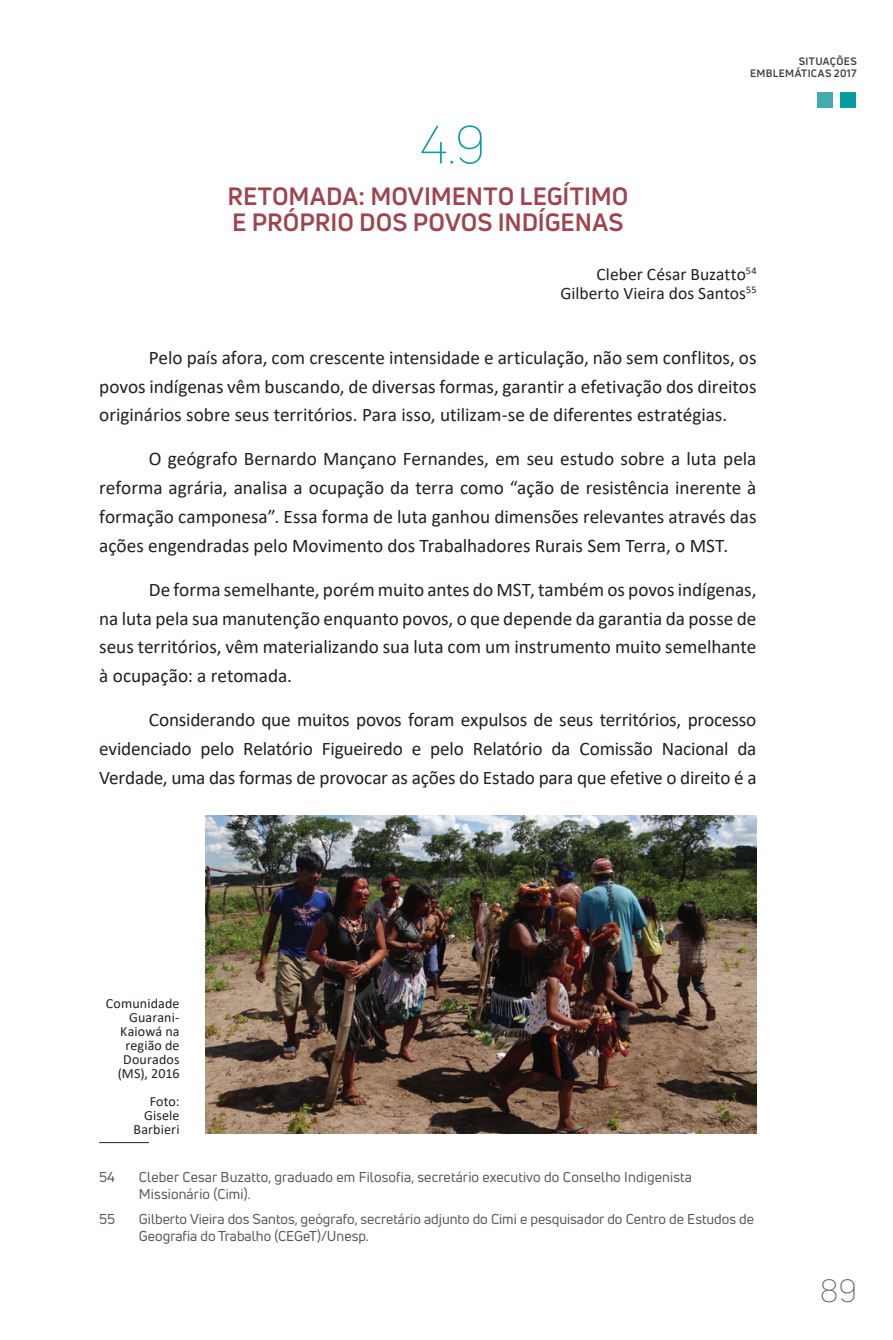
<style>
.page{position:relative;width:893px;height:1340px;background:#fff}
.page>*{position:absolute;margin:0;border:0;box-sizing:border-box;transform-origin:0 0}
.t1{font:300 52.5px "Uni Neue";color:#079d9e}
.t2{font:300 31.5px "Uni Neue";color:#57585a}
.t3{font:700 24.5px/26.4px "Uni Neue";color:#9f444e}
.t4{font:19.25px/28.9px "Calibri";letter-spacing:-.005em;color:#231f20;text-align:justify}
.t5{font:17.5px "Calibri";color:#231f20}
.t6{font:14px/16.8px "Uni Neue";color:#57585a}
.t7{font:14px/14px "Calibri";letter-spacing:.01em;color:#231f20;text-align:right}
.t8{font:700 10.5px/12.1px "Uni Neue";letter-spacing:.03em;color:#3e3e3f;text-align:right}
</style>
<div class="page">
<hr style="left:99px;top:1142px;width:50px;height:1px;background:#231f20">
<img style="left:206px;top:816px;width:550px;height:317px">
<div style="left:817px;top:93px;width:16px;height:15px;background:#43abad"></div>
<div style="left:840px;top:93px;width:16px;height:15px;background:#079d9e"></div>
<p class="t8" style="left:750px;top:55px;width:108px">SITUAÇÕES<br>EMBLEMÁTICAS 2017</p>
<p class="t1" style="left:420px;top:113px;width:67px">4.9</p>
<p class="t3" style="left:227px;top:182px;width:403px">RETOMADA: MOVIMENTO LEGÍTIMO<br>E PRÓPRIO DOS POVOS INDÍGENAS</p>
<p class="t5" style="left:596px;top:262px;width:162px">Cleber César Buzatto<sup>54</sup></p>
<p class="t5" style="left:560px;top:281px;width:198px">Gilberto Vieira dos Santos<sup>55</sup></p>
<p class="t4" style="left:99px;top:342px;width:659px;text-indent:50px">Pelo país afora, com crescente intensidade e articulação, não sem conflitos, os povos indígenas vêm buscando, de diversas formas, garantir a efetivação dos direitos originários sobre seus territórios. Para isso, utilizam-se de diferentes estratégias.</p>
<p class="t4" style="left:99px;top:444px;width:659px;text-indent:50px">O geógrafo Bernardo Mançano Fernandes, em seu estudo sobre a luta pela reforma agrária, analisa a ocupação da terra como “ação de resistência inerente à formação camponesa”. Essa forma de luta ganhou dimensões relevantes através das ações engendradas pelo Movimento dos Trabalhadores Rurais Sem Terra, o MST.</p>
<p class="t4" style="left:99px;top:574px;width:659px;text-indent:50px">De forma semelhante, porém muito antes do MST, também os povos indígenas, na luta pela sua manutenção enquanto povos, o que depende da garantia da posse de seus territórios, vêm materializando sua luta com um instrumento muito semelhante à ocupação: a retomada.</p>
<p class="t4" style="left:99px;top:704px;width:659px;text-indent:50px">Considerando que muitos povos foram expulsos de seus territórios, processo evidenciado pelo Relatório Figueiredo e pelo Relatório da Comissão Nacional da Verdade, uma das formas de provocar as ações do Estado para que efetive o direito é a</p>
<p class="t7" style="left:106px;top:995px;width:75px">Comunidade<br>Guarani-<br>Kaiowá na região de<br>Dourados (MS), 2016</p>
<p class="t7" style="left:150px;top:1093px;width:31px">Foto:</p>
<p class="t7" style="left:134px;top:1107px;width:48px">Gisele<br>Barbieri</p>
<p class="t6" style="left:99px;top:1168px;width:17px">54</p>
<p class="t6" style="left:139px;top:1168px;width:554px">Cleber Cesar Buzatto, graduado em Filosofia, secretário executivo do Conselho Indigenista<br>Missionário (Cimi).</p>
<p class="t6" style="left:99px;top:1210px;width:18px">55</p>
<p class="t6" style="left:139px;top:1210px;width:617px">Gilberto Vieira dos Santos, geógrafo, secretário adjunto do Cimi e pesquisador do Centro de Estudos de<br>Geografia do Trabalho (CEGeT)/Unesp.</p>
<h2 class="t2" style="left:820px;top:1271px;width:38px">89</h2>
</div>
